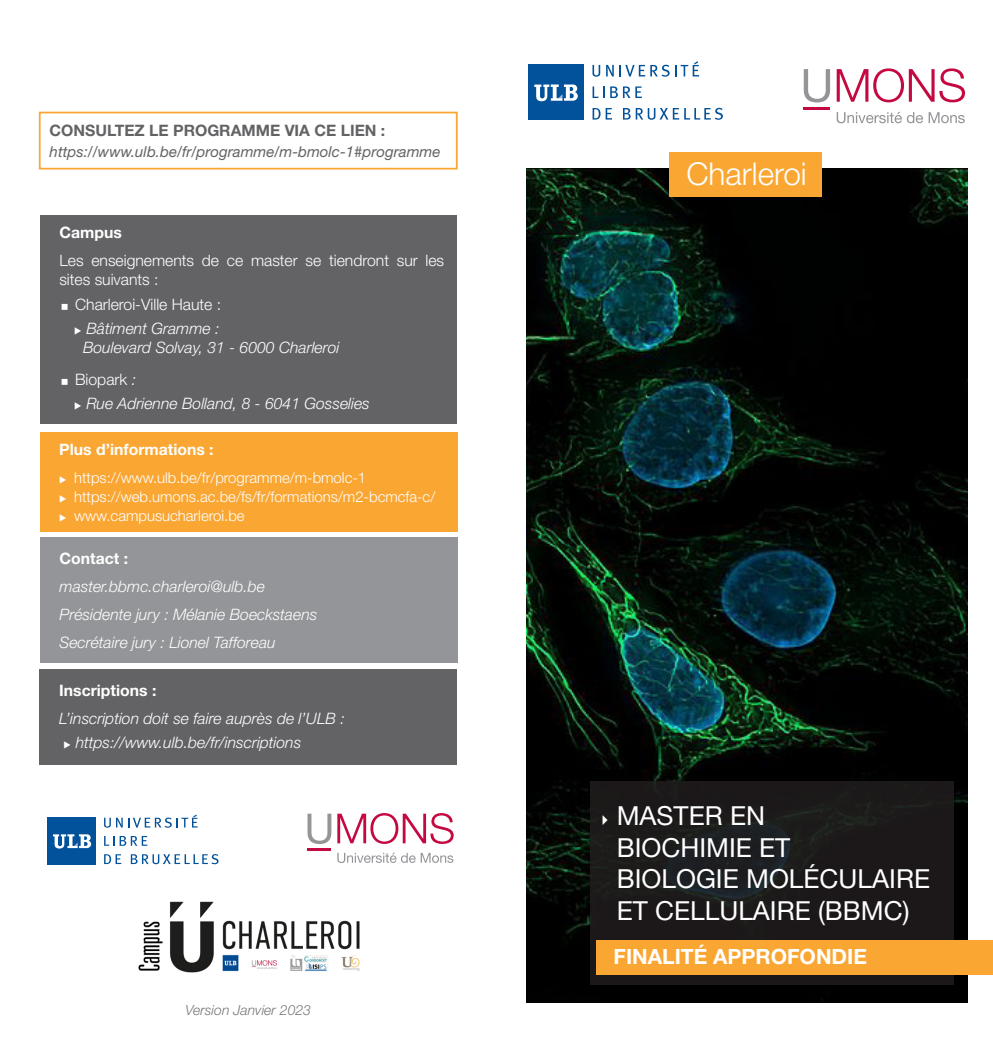
<style>
.page{position:relative;width:993px;height:1042px;background:#fff}
.page>*{position:absolute;margin:0;border:0;box-sizing:border-box;transform-origin:0 0}
.t1{font:300 31.5px "Helvetica Neue LT";color:#fff}
.t2{font:26.25px/31.5px "Helvetica Neue LT";color:#fff}
.t3{font:700 21px "Helvetica Neue LT";color:#fff}
.corps_de_texte{font:italic 300 15.75px "Helvetica Neue LT";color:#fff}
.corps_de_texte-2{font:300 15.75px/18.9px "Helvetica Neue LT";color:#fff}
.corps_de_texte-3{font:700 15.75px "Helvetica Neue LT";color:#fff}
.corps_de_texte-4{font:700 15.75px "Helvetica Neue LT";color:#636366}
.corps_de_texte-5{font:italic 15.05px "Helvetica Neue LT";color:#636366}
.corps_de_texte-6{font:300 14.88px "Helvetica Neue LT";color:#fff}
.t4{font:italic 300 14px "Helvetica Neue LT";color:#76787b}
.s1{font-style:italic}
</style>
<div class="page">
<svg style="left:307px;top:813px;width:24px;height:31px"></svg>
<svg style="left:337px;top:813px;width:116px;height:31px"></svg>
<hr style="left:307px;top:848px;width:24px;height:3px;background:#c40941">
<svg style="left:337px;top:852px;width:116px;height:11px"></svg>
<div style="left:47px;top:817px;width:49px;height:47px;background:#01529a"></div>
<svg style="left:53px;top:834px;width:38px;height:14px"></svg>
<svg style="left:104px;top:814px;width:93px;height:13px"></svg>
<svg style="left:104px;top:836px;width:10px;height:10px"></svg>
<svg style="left:120px;top:836px;width:27px;height:10px"></svg>
<svg style="left:104px;top:854px;width:17px;height:10px"></svg>
<svg style="left:131px;top:854px;width:87px;height:10px"></svg>
<img style="left:138px;top:901px;width:222px;height:72px">
<div style="left:40px;top:215px;width:417px;height:208px;background:#636366"></div>
<div style="left:40px;top:432px;width:417px;height:99px;background:#faa633"></div>
<div style="left:40px;top:537px;width:417px;height:125px;background:#939598"></div>
<div style="left:40px;top:668px;width:416px;height:96px;background:#636366"></div>
<img style="left:526px;top:169px;width:441px;height:833px">
<div style="left:589px;top:781px;width:363px;height:204px;background:#1c1819"></div>
<div style="left:669px;top:152px;width:152px;height:44px;background:#faa633"></div>
<div style="left:596px;top:940px;width:396px;height:35px;background:#faa633"></div>
<svg style="left:803px;top:69px;width:26px;height:33px"></svg>
<svg style="left:836px;top:68px;width:128px;height:34px"></svg>
<hr style="left:803px;top:107px;width:26px;height:3px;background:#c40941">
<svg style="left:836px;top:112px;width:86px;height:11px"></svg>
<svg style="left:928px;top:112px;width:36px;height:11px"></svg>
<div style="left:528px;top:64px;width:55px;height:56px;background:#01529a"></div>
<svg style="left:534px;top:84px;width:43px;height:17px"></svg>
<svg style="left:592px;top:65px;width:8px;height:12px"></svg>
<svg style="left:606px;top:65px;width:7px;height:11px"></svg>
<svg style="left:619px;top:61px;width:79px;height:16px"></svg>
<svg style="left:592px;top:86px;width:12px;height:12px"></svg>
<svg style="left:610px;top:86px;width:31px;height:12px"></svg>
<svg style="left:592px;top:108px;width:20px;height:12px"></svg>
<svg style="left:623px;top:108px;width:99px;height:12px"></svg>
<div style="left:39px;top:112px;width:418px;height:57px;border:2px solid #faa633"></div>
<p class="corps_de_texte-4" style="left:50px;top:120px;width:337px">CONSULTEZ LE PROGRAMME VIA CE LIEN :</p>
<p class="corps_de_texte-5" style="left:50px;top:142px;width:392px">https://www.ulb.be/fr/programme/m-bmolc-1#programme</p>
<p class="corps_de_texte-3" style="left:59px;top:223px;width:64px">Campus</p>
<p class="corps_de_texte-2" style="left:59px;top:251px;width:386px">Les enseignements de ce master se tiendront sur les sites suivants :</p>
<p class="corps_de_texte-2" style="left:75px;top:294px;width:147px">Charleroi-Ville Haute :</p>
<p class="corps_de_texte" style="left:74px;top:319px;width:147px">◆ Bâtiment Gramme :</p>
<p class="corps_de_texte" style="left:83px;top:338px;width:258px">Boulevard Solvay, 31 - 6000 Charleroi</p>
<p class="corps_de_texte-2" style="left:75px;top:369px;width:62px">Biopark <span class="s1">:</span></p>
<p class="corps_de_texte" style="left:74px;top:394px;width:297px">◆ Rue Adrienne Bolland, 8 - 6041 Gosselies</p>
<p class="corps_de_texte-3" style="left:59px;top:440px;width:156px">Plus d’informations :</p>
<p class="corps_de_texte-6" style="left:59px;top:469px;width:308px">◆ https://www.ulb.be/fr/programme/m-bmolc-1</p>
<p class="corps_de_texte-6" style="left:59px;top:488px;width:377px">◆ https://web.umons.ac.be/fs/fr/formations/m2-bcmcfa-c/</p>
<p class="corps_de_texte-6" style="left:59px;top:507px;width:187px">◆ www.campusucharleroi.be</p>
<p class="corps_de_texte-3" style="left:59px;top:549px;width:70px">Contact :</p>
<p class="corps_de_texte" style="left:59px;top:577px;width:207px">master.bbmc.charleroi@ulb.be</p>
<p class="corps_de_texte" style="left:59px;top:605px;width:259px">Présidente jury : Mélanie Boeckstaens</p>
<p class="corps_de_texte" style="left:59px;top:633px;width:217px">Secrétaire jury : Lionel Tafforeau</p>
<p class="corps_de_texte-3" style="left:59px;top:680px;width:99px">Inscriptions :</p>
<p class="corps_de_texte" style="left:59px;top:709px;width:287px">L’inscription doit se faire auprès de l’ULB :</p>
<p class="corps_de_texte" style="left:64px;top:733px;width:239px">◆ https://www.ulb.be/fr/inscriptions</p>
<p class="t4" style="left:185px;top:1001px;width:127px">Version Janvier 2023</p>
<p class="t1" style="left:686px;top:154px;width:122px">Charleroi</p>
<p class="t2" style="left:596px;top:800px;width:170px">✔ MASTER EN</p>
<p class="t2" style="left:616px;top:831px;width:175px">BIOCHIMIE ET</p>
<p class="t2" style="left:616px;top:863px;width:315px">BIOLOGIE MOLÉCULAIRE<br>ET CELLULAIRE (BBMC)</p>
<p class="t3" style="left:613px;top:944px;width:255px">FINALITÉ APPROFONDIE</p>
</div>
